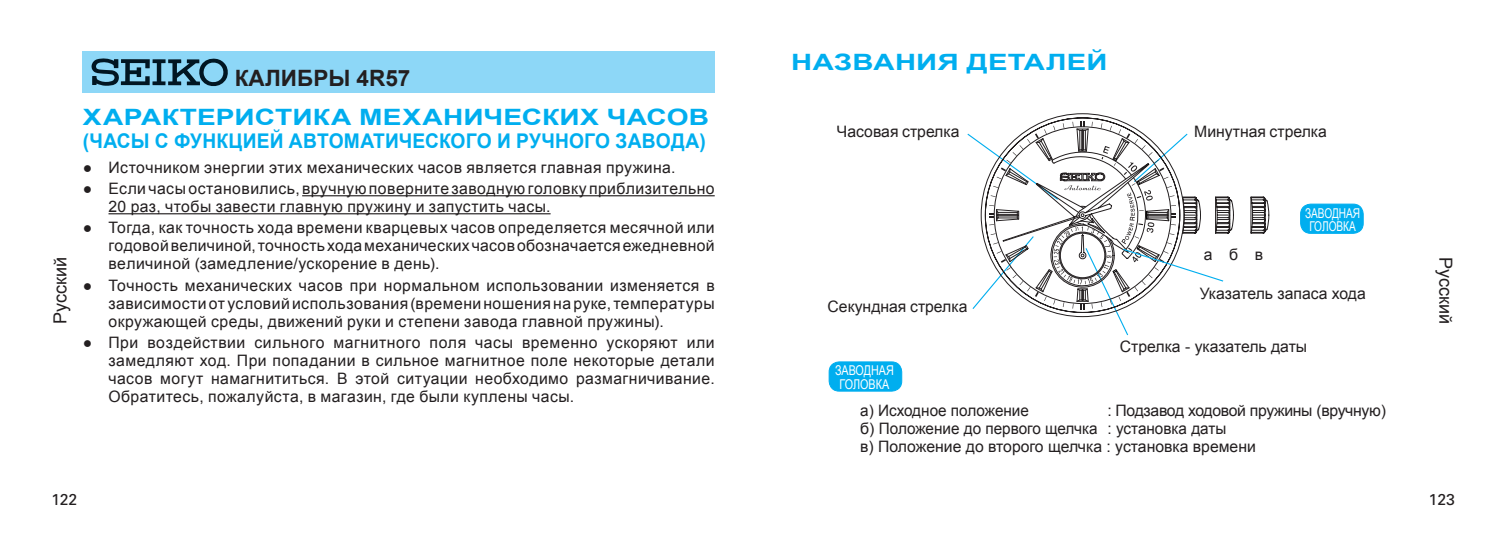
<style>
.page{position:relative;width:1506px;height:549px;background:#fff}
.page>*{position:absolute;margin:0;border:0;box-sizing:border-box;transform-origin:0 0}
.t1{font:700 22.5px "Arial";letter-spacing:.005em;color:#00aeef;scale:1.25 1}
.t2{font:700 22.5px "Arial";letter-spacing:.005em;color:#00aeef;scale:1.3 1}
.t3{font:700 22.5px "Arial";color:#231f20}
.t4{font:700 20.25px "Arial";letter-spacing:.005em;color:#00aeef;scale:.95 1}
.t5{font:18px "Arial";color:#231f20}
.t6{font:15.75px/18px "Arial";letter-spacing:.025em;color:#231f20;text-align:justify}
.t7{font:15.75px/18px "Arial";letter-spacing:-.005em;color:#231f20}
.t8{font:15.75px "Arial";color:#231f20}
.t9{font:15.75px "Univers";color:#231f20}
.t10{font:13.5px/13.5px "Arial";color:#fff;text-align:center;scale:.8 1}
.t11{font:13.5px/13.5px "Arial";color:#fff;text-align:center;scale:.75 1}
</style>
<div class="page">
<svg style="left:1250px;top:196px;width:19px;height:37px"></svg>
<hr style="left:1250px;top:197px;width:1px;height:35px;background:#231f20">
<svg style="left:1044px;top:113px;width:77px;height:8px"></svg>
<svg style="left:967px;top:121px;width:266px;height:215px"></svg>
<hr style="left:302px;top:195px;width:412px;height:1px;background:#231f20">
<hr style="left:108px;top:213px;width:442px;height:1px;background:#231f20">
<div style="left:82px;top:51px;width:632px;height:41px;background:#8dd7f7"></div>
<svg style="left:92px;top:59px;width:136px;height:27px"></svg>
<div style="left:829px;top:362px;width:72px;height:29px;background:#00aeef;border-radius:10px"></div>
<div style="left:828px;top:361px;width:74px;height:30px;border:1px solid #00aeef;border-radius:10px"></div>
<div style="left:1300px;top:204px;width:63px;height:29px;background:#00aeef;border-radius:10px"></div>
<div style="left:1300px;top:204px;width:63px;height:29px;border:1px solid #00aeef;border-radius:10px"></div>
<p class="t5" style="left:48px;top:324px;width:68px;rotate:-90deg">Русский</p>
<h1 class="t3" style="left:235px;top:63px;width:177px">КАЛИБРЫ 4R57</h1>
<h1 class="t1" style="left:83px;top:102px;width:502px">ХАРАКТЕРИСТИКА МЕХАНИЧЕСКИХ ЧАСОВ</h1>
<p class="t4" style="left:83px;top:127px;width:657px">(ЧАСЫ С ФУНКЦИЕЙ АВТОМАТИЧЕСКОГО И РУЧНОГО ЗАВОДА)</p>
<p class="t6" style="left:83px;top:158px;width:594px">● Источником энергии этих механических часов является главная пружина.</p>
<p class="t6" style="left:108px;top:180px;width:607px;text-indent:-26px">● Если часы остановились, вручную поверните заводную головку приблизительно<br>20 раз, чтобы завести главную пружину и запустить часы.</p>
<p class="t6" style="left:108px;top:219px;width:607px;text-indent:-26px">● Тогда, как точность хода времени кварцевых часов определяется месячной или годовой величиной, точность хода механических часов обозначается ежедневной величиной (замедление/ускорение в день).</p>
<p class="t6" style="left:108px;top:276px;width:607px;text-indent:-26px">● Точность механических часов при нормальном использовании изменяется в зависимости от условий использования (времени ношения на руке, температуры окружающей среды, движений руки и степени завода главной пружины).</p>
<p class="t6" style="left:108px;top:333px;width:607px;text-indent:-26px">● При воздействии сильного магнитного поля часы временно ускоряют или замедляют ход. При попадании в сильное магнитное поле некоторые детали часов могут намагнититься. В этой ситуации необходимо размагничивание.<br>Обратитесь, пожалуйста, в магазин, где были куплены часы.</p>
<p class="t9" style="left:51px;top:490px;width:28px">122</p>
<h1 class="t2" style="left:791px;top:47px;width:245px">НАЗВАНИЯ ДЕТАЛЕЙ</h1>
<p class="t8" style="left:837px;top:121px;width:124px">Часовая стрелка</p>
<p class="t8" style="left:1194px;top:121px;width:134px">Минутная стрелка</p>
<p class="t8" style="left:827px;top:295px;width:141px">Секундная стрелка</p>
<p class="t10" style="left:835px;top:363px;width:75px">ЗАВОДНАЯ<br>ГОЛОВКА</p>
<p class="t6" style="left:1203px;top:245px;width:61px">а б в</p>
<p class="t11" style="left:1304px;top:206px;width:75px">ЗАВОДНАЯ<br>ГОЛОВКА</p>
<p class="t8" style="left:1199px;top:283px;width:168px">Указатель запаса хода</p>
<p class="t8" style="left:1119px;top:336px;width:189px">Стрелка - указатель даты</p>
<p class="t8" style="left:860px;top:400px;width:170px">a) Исходное положение</p>
<p class="t7" style="left:860px;top:401px;width:527px;text-indent:247px">: Подзавод ходовой пружины (вручную) б) Положение до первого щелчка : установка даты<br>в) Положение до второго щелчка : установка времени</p>
<p class="t5" style="left:1457px;top:257px;width:68px;rotate:90deg">Русский</p>
<p class="t9" style="left:1428px;top:490px;width:28px">123</p>
</div>
